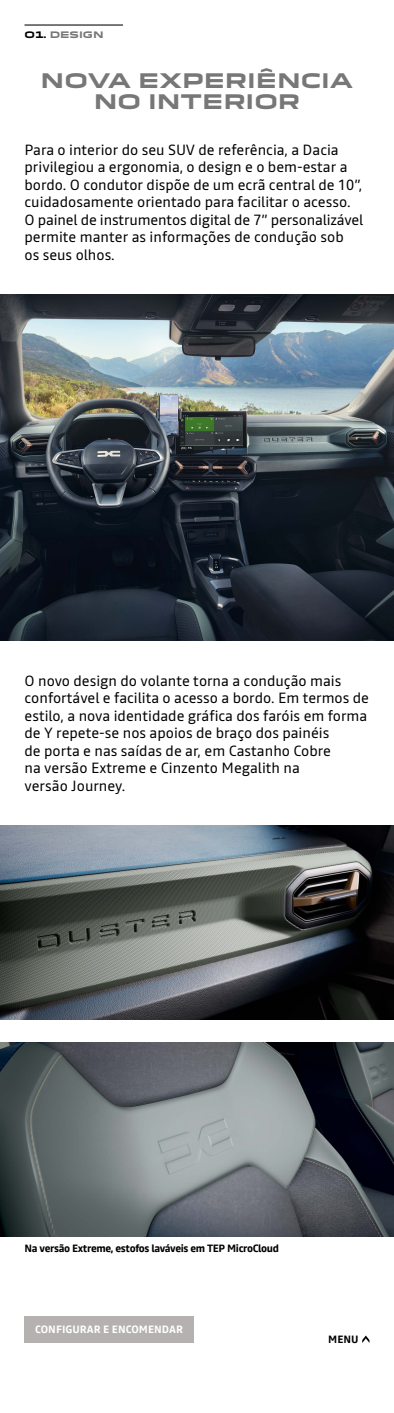
<style>
.page{position:relative;width:394px;height:1413px;background:#fff}
.page>*{position:absolute;margin:0;border:0;box-sizing:border-box;transform-origin:0 0}
.t1{font:700 19.6px/21.3px "Dacia Block Extended";color:#777;text-align:center}
.t2{font:14.7px/17.5px "Read";color:#000}
.t3{font:700 10.5px "Read";letter-spacing:-.035em;color:#000}
.t4{font:700 10.5px "Read";color:#fff}
.t5{font:700 8.75px "Dacia Block Extended";color:#777}
.s1{color:#000}
</style>
<div class="page">
<img style="left:0;top:1042px;width:394px;height:194px">
<img style="left:0;top:826px;width:394px;height:193px">
<img style="left:0;top:295px;width:394px;height:346px">
<hr style="left:24px;top:25px;width:99px;height:1px;background:#000">
<div style="left:24px;top:1316px;width:169px;height:27px;background:#b5b1b0"></div>
<svg style="left:362px;top:1335px;width:7px;height:8px"></svg>
<p class="t5" style="left:24px;top:30px;width:81px"><span class="s1">O1.</span> DESIGN</p>
<h1 class="t1" style="left:41px;top:71px;width:314px">NOVA EXPERIÊNCIA<br>NO INTERIOR</h1>
<p class="t2" style="left:24px;top:141px;width:340px">Para o interior do seu SUV de referência, a Dacia privilegiou a ergonomia, o design e o bem-estar a bordo. O condutor dispõe de um ecrã central de 10”, cuidadosamente orientado para facilitar o acesso.<br>O painel de instrumentos digital de 7” personalizável permite manter as informações de condução sob<br>os seus olhos.</p>
<p class="t2" style="left:24px;top:672px;width:346px">O novo design do volante torna a condução mais confortável e facilita o acesso a bordo. Em termos de estilo, a nova identidade gráfica dos faróis em forma de Y repete-se nos apoios de braço dos painéis<br>de porta e nas saídas de ar, em Castanho Cobre<br>na versão Extreme e Cinzento Megalith na<br>versão Journey.</p>
<p class="t3" style="left:24px;top:1240px;width:256px">Na versão Extreme, estofos laváveis em TEP MicroCloud</p>
<p class="t4" style="left:35px;top:1322px;width:149px">CONFIGURAR E ENCOMENDAR</p>
<p class="t3" style="left:328px;top:1332px;width:32px">MENU</p>
</div>
